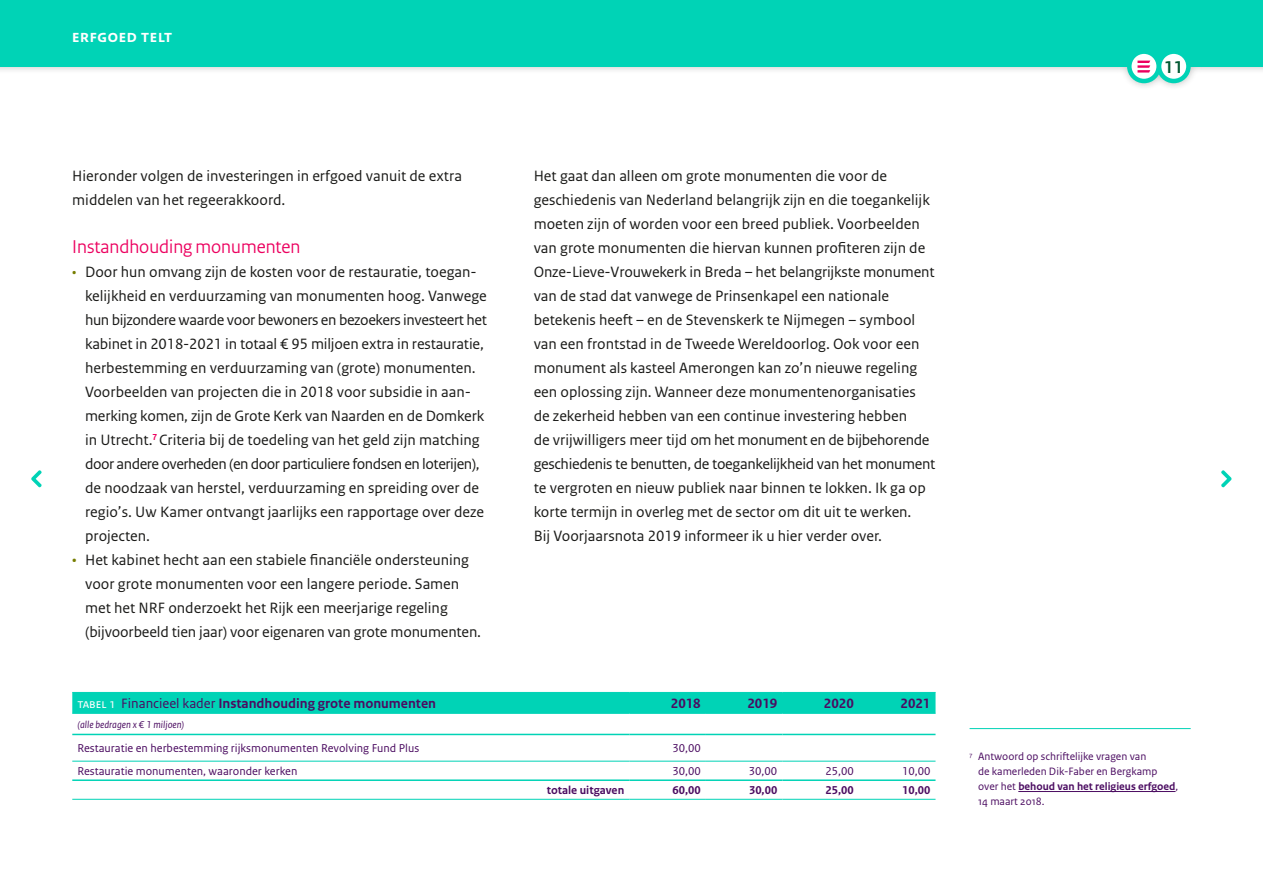
<style>
.page{position:relative;width:1263px;height:893px;background:#fff}
.page>*{position:absolute;margin:0;border:0;box-sizing:border-box;transform-origin:0 0}
.t1{font:19.5px "Rijksoverheid Sans Heading";color:#ec005f}
.t2{font:700 18px "Rijksoverheid Sans Heading";letter-spacing:.04em;color:#fff}
.t3{font:700 18px "Rijksoverheid Sans Heading";color:#005832}
.t4{font:15.75px/24px "Rijksoverheid Sans Text";color:#1a1a18}
.t5{font:700 14.25px "Rijksoverheid Sans Text";color:#4b0c61}
.t6{font:12px "Rijksoverheid Sans Text";color:#4b0c61}
.t7{font:700 12px "Rijksoverheid Sans Text";color:#4b0c61}
.t8{font:11.25px/15px "Rijksoverheid Sans Text";color:#4b0c61}
.t9{font:italic 10.5px "Rijksoverheid Sans Text";color:#4b0c61}
.s1{font-size:15px;color:#767d00}
.s2{color:#767d00}
.s3{font-weight:400;font-size:13.5px;color:#fff}
.s4{font-weight:400}
.s5{font-weight:700}
</style>
<div class="page">
<hr style="left:969px;top:728px;width:222px;height:1px;background:#00d3b6">
<hr style="left:1018px;top:791px;width:157px;height:1px;background:#4b0c61">
<div style="left:0;top:0;width:1263px;height:91px;background:#1a1a18;opacity:.3"></div>
<div style="left:0;top:0;width:1263px;height:67px;background:#00d3b6"></div>
<svg style="left:1159px;top:52px;width:29px;height:29px"></svg>
<div style="left:1157px;top:49px;width:34px;height:34px;border:4px solid #00d3b6;border-radius:50%"></div>
<svg style="left:1129px;top:52px;width:30px;height:29px"></svg>
<div style="left:1127px;top:49px;width:34px;height:34px;border:4px solid #00d3b6;border-radius:50%"></div>
<svg style="left:1137px;top:61px;width:13px;height:12px"></svg>
<svg style="left:1221px;top:470px;width:11px;height:18px"></svg>
<svg style="left:31px;top:470px;width:11px;height:18px"></svg>
<div style="left:72px;top:693px;width:863px;height:20px;background:#00d3b6"></div>
<hr style="left:72px;top:692px;width:557px;height:1px;background:#00d3b6">
<hr style="left:629px;top:692px;width:77px;height:1px;background:#00d3b6">
<hr style="left:706px;top:692px;width:76px;height:1px;background:#00d3b6">
<hr style="left:782px;top:692px;width:77px;height:1px;background:#00d3b6">
<hr style="left:859px;top:692px;width:76px;height:1px;background:#00d3b6">
<hr style="left:72px;top:713px;width:557px;height:1px;background:#00d3b6">
<hr style="left:629px;top:713px;width:77px;height:1px;background:#00d3b6">
<hr style="left:706px;top:713px;width:76px;height:1px;background:#00d3b6">
<hr style="left:782px;top:713px;width:77px;height:1px;background:#00d3b6">
<hr style="left:859px;top:713px;width:76px;height:1px;background:#00d3b6">
<hr style="left:72px;top:761px;width:557px;height:1px;background:#00d3b6">
<hr style="left:629px;top:761px;width:77px;height:1px;background:#00d3b6">
<hr style="left:706px;top:761px;width:76px;height:1px;background:#00d3b6">
<hr style="left:782px;top:761px;width:77px;height:1px;background:#00d3b6">
<hr style="left:859px;top:761px;width:76px;height:1px;background:#00d3b6">
<hr style="left:72px;top:799px;width:557px;height:1px;background:#00d3b6">
<hr style="left:629px;top:799px;width:77px;height:1px;background:#00d3b6">
<hr style="left:706px;top:799px;width:76px;height:1px;background:#00d3b6">
<hr style="left:782px;top:799px;width:77px;height:1px;background:#00d3b6">
<hr style="left:859px;top:799px;width:76px;height:1px;background:#00d3b6">
<hr style="left:72px;top:734px;width:557px;height:1px;background:#00d3b6">
<hr style="left:629px;top:734px;width:77px;height:1px;background:#00d3b6">
<hr style="left:706px;top:734px;width:76px;height:1px;background:#00d3b6">
<hr style="left:782px;top:734px;width:77px;height:1px;background:#00d3b6">
<hr style="left:859px;top:734px;width:76px;height:1px;background:#00d3b6">
<hr style="left:72px;top:779px;width:557px;height:2px;background:#00d3b6">
<hr style="left:629px;top:779px;width:77px;height:2px;background:#00d3b6">
<hr style="left:706px;top:779px;width:76px;height:2px;background:#00d3b6">
<hr style="left:782px;top:779px;width:77px;height:2px;background:#00d3b6">
<hr style="left:859px;top:779px;width:76px;height:2px;background:#00d3b6">
<p class="t2" style="left:72px;top:26px;width:101px">erfgoed telt</p>
<p class="t3" style="left:1164px;top:57px;width:20px">11</p>
<p class="t4" style="left:72px;top:164px;width:391px">Hieronder volgen de investeringen in erfgoed vanuit de extra middelen van het regeerakkoord.</p>
<p class="t1" style="left:72px;top:236px;width:230px">Instandhouding monumenten</p>
<p class="t4" style="left:85px;top:260px;width:403px;text-indent:-13px"><span class="s1">•</span> Door hun omvang zijn de kosten voor de restauratie, toegan&shy;kelijkheid en verduurzaming van monumenten hoog. Vanwege hun bijzondere waarde voor bewoners en bezoekers investeert het kabinet in 2018-2021 in totaal € 95 miljoen extra in restauratie, herbestemming en verduurzaming van (grote) monumenten.<br>Voorbeelden van projecten die in 2018 voor subsidie in aan&shy;merking komen, zijn de Grote Kerk van Naarden en de Domkerk in Utrecht.<sup>7</sup> Criteria bij de toedeling van het geld zijn matching door andere overheden (en door particuliere fondsen en loterijen), de noodzaak van herstel, verduurzaming en spreiding over de regio’s. Uw Kamer ontvangt jaarlijks een rapportage over deze projecten.</p>
<p class="t4" style="left:85px;top:548px;width:398px;text-indent:-13px"><span class="s2">•</span> Het kabinet hecht aan een stabiele financiële ondersteuning voor grote monumenten voor een langere periode. Samen met het NRF onderzoekt het Rijk een meerjarige regeling (bijvoorbeeld tien jaar) voor eigenaren van grote monumenten.</p>
<p class="t4" style="left:534px;top:164px;width:403px">Het gaat dan alleen om grote monumenten die voor de geschiedenis van Nederland belangrijk zijn en die toegankelijk moeten zijn of worden voor een breed publiek. Voorbeelden van grote monumenten die hiervan kunnen profiteren zijn de Onze-Lieve-Vrouwekerk in Breda – het belangrijkste monument van de stad dat vanwege de Prinsenkapel een nationale betekenis heeft – en de Stevenskerk te Nijmegen – symbool van een frontstad in de Tweede Wereldoorlog. Ook voor een monument als kasteel Amerongen kan zo’n nieuwe regeling een oplossing zijn. Wanneer deze monumentenorganisaties de zekerheid hebben van een continue investering hebben<br>de vrijwilligers meer tijd om het monument en de bijbehorende geschiedenis te benutten, de toegankelijkheid van het monument te vergroten en nieuw publiek naar binnen te lokken. Ik ga op korte termijn in overleg met de sector om dit uit te werken.<br>Bij Voorjaarsnota 2019 informeer ik u hier verder over.</p>
<p class="t5" style="left:77px;top:695px;width:360px"><span class="s3">tabel 1</span> <span class="s4">Financieel kader</span> Instandhouding grote monumenten</p>
<p class="t5" style="left:671px;top:695px;width:31px">2018</p>
<p class="t5" style="left:747px;top:695px;width:31px">2019</p>
<p class="t5" style="left:824px;top:695px;width:31px">2020</p>
<p class="t5" style="left:900px;top:695px;width:31px">2021</p>
<p class="t9" style="left:77px;top:718px;width:108px">(alle bedragen x € 1 miljoen)</p>
<p class="t6" style="left:77px;top:741px;width:343px">Restauratie en herbestemming rijksmonumenten Revolving Fund Plus</p>
<p class="t6" style="left:672px;top:741px;width:30px">30,00</p>
<p class="t6" style="left:77px;top:764px;width:221px">Restauratie monumenten, waaronder kerken</p>
<p class="t6" style="left:672px;top:764px;width:30px">30,00</p>
<p class="t6" style="left:749px;top:764px;width:30px">30,00</p>
<p class="t6" style="left:825px;top:764px;width:30px">25,00</p>
<p class="t6" style="left:902px;top:764px;width:30px">10,00</p>
<p class="t7" style="left:547px;top:783px;width:79px">totale uitgaven</p>
<p class="t7" style="left:672px;top:783px;width:30px">60,00</p>
<p class="t7" style="left:749px;top:783px;width:30px">30,00</p>
<p class="t7" style="left:825px;top:783px;width:30px">25,00</p>
<p class="t7" style="left:902px;top:783px;width:30px">10,00</p>
<p class="t8" style="left:978px;top:749px;width:202px;text-indent:-9px"><sup>7</sup> Antwoord op schriftelijke vragen van<br>de kamerleden Dik-Faber en Bergkamp over het <span class="s5">behoud van het religieus erfgoed</span>, 14 maart 2018.</p>
</div>
